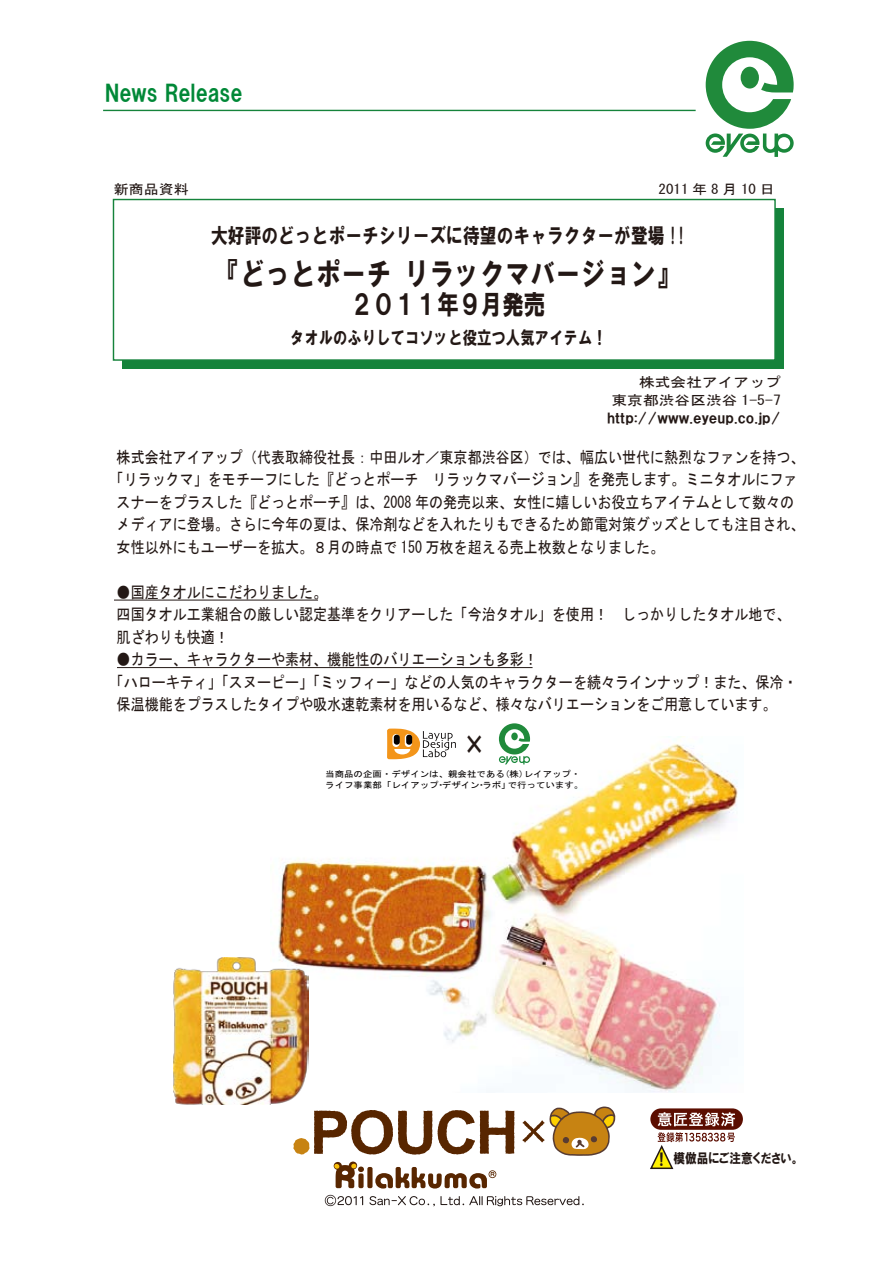
<style>
.page{position:relative;width:893px;height:1263px;background:#fff}
.page>*{position:absolute;margin:0;border:0;box-sizing:border-box;transform-origin:0 0}
.t1{font:31.5px "HG Soei Kakugothic UB";color:#231815;scale:.8 1}
.t2{font:27px "HG Soei Kakugothic UB";color:#231815;scale:.8 1}
.t3{font:25.2px "HGP Soei Kakugothic UB";color:#231815;scale:.78 1}
.t4{font:22.5px "HGP Soei Kakugothic UB";color:#008837}
.t5{font:21px "HG Soei Kakugothic UB";color:#231815;scale:.8 1}
.t6{font:18px "HG Soei Kakugothic UB";color:#231815;scale:.8 1}
.t7{font:16.2px/22.5px "MS Gothic";color:#231815;scale:.87 1}
.t8{font:13.5px/18px "HGP Soei Kakugothic UB";color:#231815;text-align:right;scale:1.17 1}
.t9{font:13.5px "HGP Soei Kakugothic UB";color:#231815;scale:.87 1}
.t10{font:13.5px "MS Gothic";letter-spacing:.25em;color:#231815;scale:1.11 1}
.t11{font:13.5px "MS Gothic";color:#231815;scale:1.11 1}
.t12{font:8.55px/11.4px "MS Gothic";color:#040000;scale:1.11 1}
.s1{font-family:"MS Gothic"}
.s2{font-size:27px;color:#fff100}
.s3{font-size:16.2px}
</style>
<div class="page">
<div style="left:122px;top:208px;width:661px;height:161px;background:#15833b"></div>
<div style="left:113px;top:199px;width:663px;height:162px;background:#fff;border:1px solid #15833b"></div>
<hr style="left:103px;top:110px;width:593px;height:1px;background:#15833b">
<svg style="left:706px;top:41px;width:88px;height:116px"></svg>
<svg style="left:325px;top:1195px;width:38px;height:11px"></svg>
<svg style="left:369px;top:1196px;width:215px;height:10px"></svg>
<img style="left:278px;top:738px;width:460px;height:354px">
<img style="left:174px;top:957px;width:134px;height:147px">
<svg style="left:293px;top:1110px;width:221px;height:44px"></svg>
<div style="left:367px;top:1167px;width:6px;height:21px;background:#582600;border-radius:2px"></div>
<svg style="left:334px;top:1161px;width:30px;height:27px"></svg>
<svg style="left:375px;top:1167px;width:121px;height:21px"></svg>
<svg style="left:522px;top:1106px;width:93px;height:50px"></svg>
<div style="left:650px;top:1108px;width:93px;height:22px;background:#5b0d00;border-radius:11px"></div>
<svg style="left:658px;top:1112px;width:77px;height:14px"></svg>
<svg style="left:650px;top:1132px;width:85px;height:38px"></svg>
<svg style="left:387px;top:728px;width:69px;height:31px"></svg>
<svg style="left:499px;top:723px;width:31px;height:41px"></svg>
<p class="t4" style="left:105px;top:81px;width:139px">News Release</p>
<p class="t11" style="left:114px;top:183px;width:69px">新商品資料</p>
<p class="t10" style="left:659px;top:183px;width:106px">2011年8月10日</p>
<p class="t5" style="left:211px;top:224px;width:595px">大好評のどっとポーチシリーズに待望のキャラクターが登場 !!</p>
<p class="t1" style="left:215px;top:257px;width:584px">『どっとポーチ リラックマバージョン』</p>
<p class="t2" style="left:351px;top:290px;width:244px">２０１１年９月発売</p>
<p class="t6" style="left:290px;top:329px;width:398px">タオルのふりしてコソッと役立つ人気アイテム！</p>
<p class="t8" style="left:607px;top:373px;width:150px"><span class="s1">株式会社アイアップ<br>東京都渋谷区渋谷 1-5-7 </span>http://www.eyeup.co.jp/</p>
<p class="t7" style="left:117px;top:446px;width:792px">株式会社アイアップ（代表取締役社長：中田ルオ／東京都渋谷区）では、幅広い世代に熱烈なファンを持つ、</p>
<p class="t7" style="left:110px;top:468px;width:792px">「リラックマ」をモチーフにした『どっとポーチ　リラックマバージョン』を発売します。ミニタオルにファ</p>
<p class="t7" style="left:117px;top:491px;width:780px">スナーをプラスした『どっとポーチ』は、2008 年の発売以来、女性に嬉しいお役立ちアイテムとして数々の</p>
<p class="t7" style="left:117px;top:513px;width:792px">メディアに登場。さらに今年の夏は、保冷剤などを入れたりもできるため節電対策グッズとしても注目され、</p>
<p class="t7" style="left:117px;top:536px;width:631px">女性以外にもユーザーを拡大。８月の時点で 150 万枚を超える売上枚数となりました。</p>
<p class="t7" style="left:117px;top:581px;width:776px">●国産タオルにこだわりました。<br>四国タオル工業組合の厳しい認定基準をクリアーした「今治タオル」を使用！　しっかりしたタオル地で、肌ざわりも快適！</p>
<p class="t7" style="left:117px;top:648px;width:486px">●カラー、キャラクターや素材、機能性のバリエーションも多彩！</p>
<p class="t7" style="left:110px;top:671px;width:792px">「ハローキティ」「スヌーピー」「ミッフィー」などの人気のキャラクターを続々ラインナップ！また、保冷・</p>
<p class="t7" style="left:117px;top:693px;width:760px">保温機能をプラスしたタイプや吸水速乾素材を用いるなど、様々なバリエーションをご用意しています。</p>
<p class="t3" style="left:465px;top:731px;width:27px">×</p>
<p class="t12" style="left:325px;top:768px;width:234px">当商品の企画・デザインは、親会社である(株)レイアップ・ライフ事業部「レイアップ・デザイン・ラボ」で行っています。</p>
<p class="t9" style="left:650px;top:1151px;width:173px"><span class="s2">▲</span><span class="s3">！</span>模倣品にご注意ください。</p>
</div>
